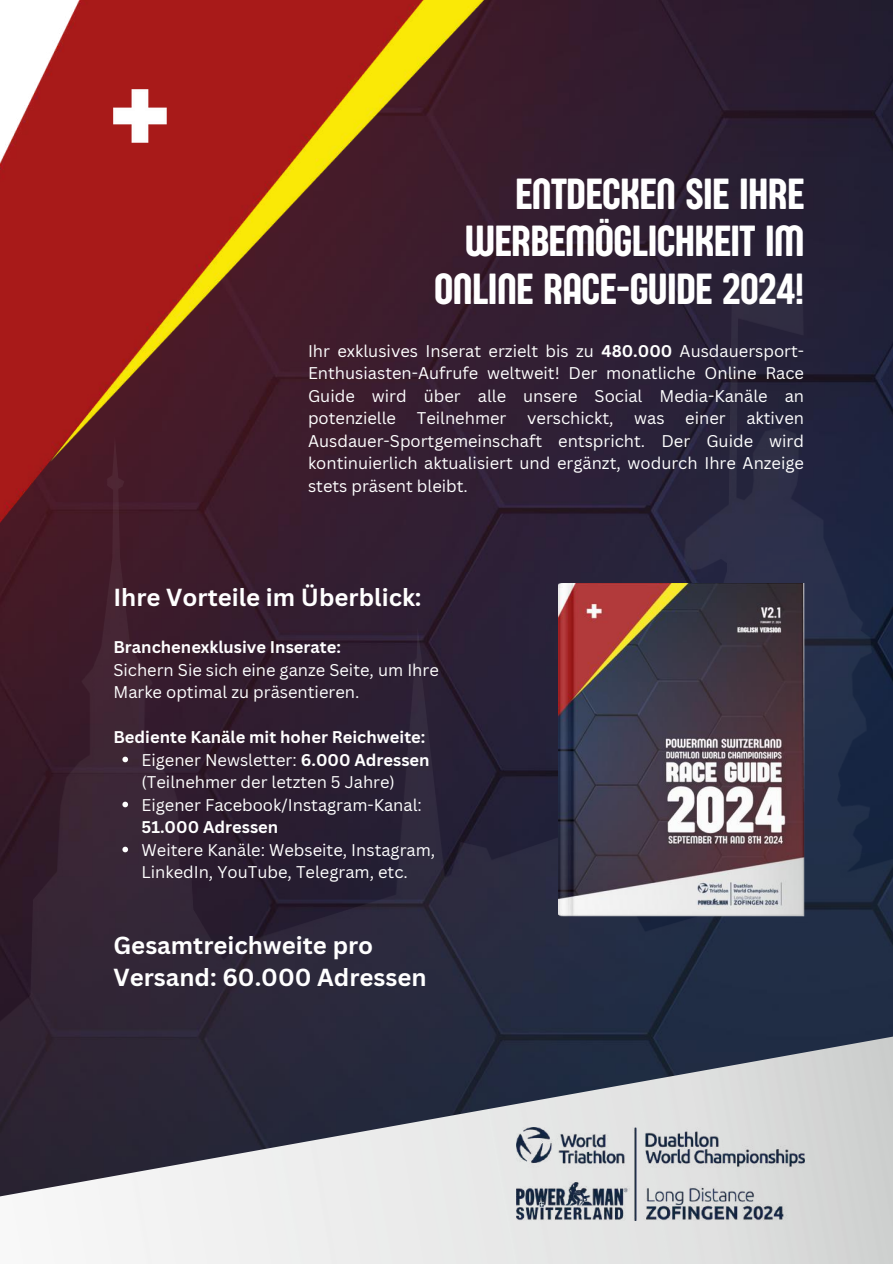
<style>
.page{position:relative;width:893px;height:1264px;background:#fff}
.page>*{position:absolute;margin:0;border:0;box-sizing:border-box;transform-origin:0 0}
.t1{font:45px/47.2px "Sugo Pro Display";color:#fff;text-align:right}
.t2{font:700 24px/32.7px "Canva Sans";color:#fff}
.t3{font:16.5px/22.5px "Canva Sans";color:#fff}
.t4{font:700 16.5px "Canva Sans";color:#fff}
.s1{font-weight:700}
</style>
<div class="page">
<img style="left:501px;top:0;width:391px;height:269px">
<img style="left:438px;top:0;width:63px;height:269px">
<img style="left:0;top:0;width:438px;height:269px">
<img style="left:113px;top:89px;width:53px;height:53px">
<img style="left:0;top:269px;width:892px;height:757px">
<img style="left:0;top:1026px;width:892px;height:237px">
<img style="left:516px;top:1127px;width:288px;height:93px">
<img style="left:558px;top:583px;width:246px;height:333px">
<svg style="left:122px;top:756px;width:6px;height:6px"></svg>
<svg style="left:122px;top:801px;width:6px;height:6px"></svg>
<svg style="left:122px;top:846px;width:6px;height:6px"></svg>
<h1 class="t1" style="left:434px;top:170px;width:371px">ENTDECKEN SIE IHRE<br>WERBEMÖGLICHKEIT IM<br>ONLINE RACE-GUIDE 2024!</h1>
<p class="t3" style="left:308px;top:339px;width:497px;text-align:justify">Ihr exklusives Inserat erzielt bis zu <span class="s1">480.000</span> Ausdauersport-Enthusiasten-Aufrufe weltweit! Der monatliche Online Race Guide wird über alle unsere Social Media-Kanäle an potenzielle</p>
<p class="t3" style="left:308px;top:406px;width:497px;text-align:justify;text-indent:438px">aktiven Ausdauer-Sportgemeinschaft entspricht. Der Guide wird kontinuierlich aktualisiert und ergänzt, wodurch Ihre Anzeige stets präsent bleibt.</p>
<p class="t3" style="left:416px;top:406px;width:91px">Teilnehmer</p>
<p class="t3" style="left:527px;top:406px;width:88px">verschickt,</p>
<p class="t3" style="left:634px;top:406px;width:32px">was</p>
<p class="t3" style="left:685px;top:406px;width:42px">einer</p>
<h2 class="t2" style="left:113px;top:580px;width:309px">Ihre Vorteile im Überblick:</h2>
<p class="t4" style="left:113px;top:635px;width:229px">Branchenexklusive Inserate:</p>
<p class="t3" style="left:113px;top:658px;width:327px">Sichern Sie sich eine ganze Seite, um Ihre<br>Marke optimal zu präsentieren.</p>
<p class="t3" style="left:141px;top:725px;width:290px;text-indent:-28px"><span class="s1">Bediente Kanäle mit hoher Reichweite:<br></span>Eigener Newsletter: <span class="s1">6.000 Adressen </span>(Teilnehmer der letzten 5 Jahre)<br>Eigener Facebook/Instagram-Kanal:</p>
<p class="t4" style="left:141px;top:815px;width:138px">51.000 Adressen</p>
<p class="t3" style="left:141px;top:838px;width:295px">Weitere Kanäle: Webseite, Instagram,<br>LinkedIn, YouTube, Telegram, etc.</p>
<h2 class="t2" style="left:113px;top:928px;width:315px">Gesamtreichweite pro<br>Versand: 60.000 Adressen</h2>
</div>
